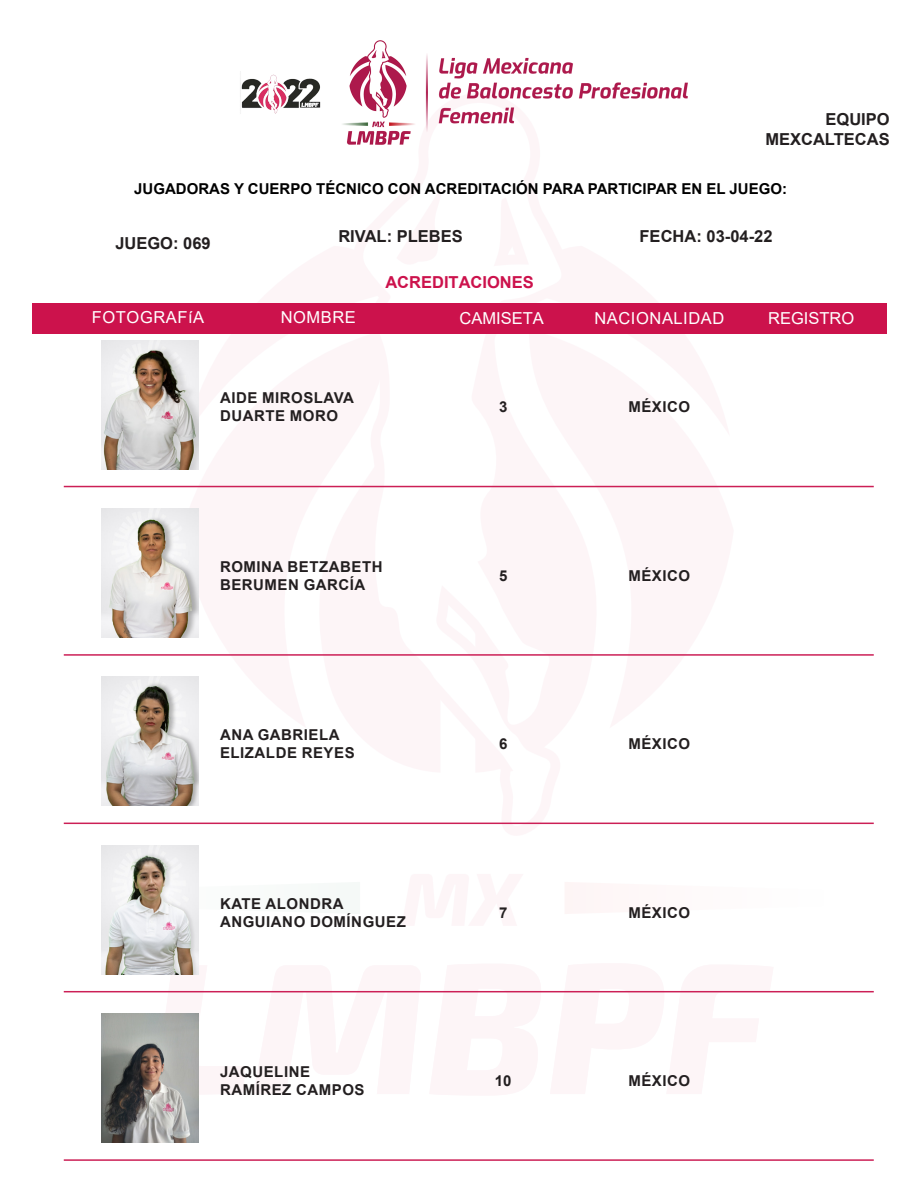
<style>
.page{position:relative;width:918px;height:1188px;background:#fff}
.page>*{position:absolute;margin:0;border:0;box-sizing:border-box;transform-origin:0 0}
.t1{font:700 16.5px/19.8px "Arial";color:#231f20;text-align:right}
.t2{font:16.5px "Arial";letter-spacing:.035em;color:#fff}
.t3{font:16.5px "Arial";color:#fff}
.t4{font:700 16.5px "Arial";color:#cc124c}
.t5{font:700 15px/18px "Arial";letter-spacing:.035em;color:#231f20}
.t6{font:700 15px "Arial";color:#000}
</style>
<div class="page">
<svg style="left:146px;top:953px;width:639px;height:153px"></svg>
<svg style="left:101px;top:871px;width:98px;height:54px"></svg>
<svg style="left:360px;top:485px;width:204px;height:340px"></svg>
<div style="left:33px;top:303px;width:854px;height:31px;background:#cc124c"></div>
<img style="left:240px;top:40px;width:447px;height:105px">
<img style="left:102px;top:340px;width:96px;height:129px">
<hr style="left:64px;top:486px;width:810px;height:1px;background:#cc1f56">
<img style="left:102px;top:509px;width:96px;height:129px">
<hr style="left:64px;top:654px;width:810px;height:2px;background:#cc1f56">
<img style="left:102px;top:677px;width:96px;height:129px">
<hr style="left:64px;top:823px;width:810px;height:1px;background:#cc1f56">
<img style="left:102px;top:845px;width:96px;height:129px">
<hr style="left:64px;top:991px;width:810px;height:1px;background:#cc1f56">
<img style="left:102px;top:1014px;width:96px;height:129px">
<hr style="left:64px;top:1159px;width:810px;height:2px;background:#cc1f56">
<p class="t1" style="left:765px;top:110px;width:126px">EQUIPO<br>MEXCALTECAS</p>
<p class="t6" style="left:134px;top:178px;width:654px">JUGADORAS Y CUERPO TÉCNICO CON ACREDITACIÓN PARA PARTICIPAR EN EL JUEGO:</p>
<p class="t1" style="left:115px;top:233px;width:97px">JUEGO: 069</p>
<p class="t1" style="left:338px;top:227px;width:126px">RIVAL: PLEBES</p>
<p class="t1" style="left:640px;top:227px;width:134px">FECHA: 03-04-22</p>
<p class="t4" style="left:385px;top:271px;width:150px">ACREDITACIONES</p>
<p class="t2" style="left:92px;top:306px;width:114px">FOTOGRAFíA</p>
<p class="t2" style="left:281px;top:306px;width:77px">NOMBRE</p>
<p class="t3" style="left:460px;top:307px;width:86px">CAMISETA</p>
<p class="t3" style="left:768px;top:307px;width:88px">REGISTRO</p>
<p class="t2" style="left:594px;top:307px;width:131px">NACIONALIDAD</p>
<p class="t5" style="left:220px;top:389px;width:136px">AIDE MIROSLAVA</p>
<p class="t5" style="left:220px;top:407px;width:120px">DUARTE MORO</p>
<p class="t5" style="left:211px;top:390px;width:182px">&lt;&lt;NOMBRE COMPLETO (APELLIDOS)&gt;&gt;</p>
<p class="t5" style="left:220px;top:558px;width:164px">ROMINA BETZABETH</p>
<p class="t5" style="left:220px;top:576px;width:147px">BERUMEN GARCÍA</p>
<p class="t5" style="left:220px;top:726px;width:121px">ANA GABRIELA</p>
<p class="t5" style="left:220px;top:744px;width:136px">ELIZALDE REYES</p>
<p class="t5" style="left:220px;top:894px;width:125px">KATE ALONDRA</p>
<p class="t5" style="left:220px;top:912px;width:187px">ANGUIANO DOMÍNGUEZ</p>
<p class="t5" style="left:220px;top:1063px;width:92px">JAQUELINE</p>
<p class="t5" style="left:220px;top:1081px;width:146px">RAMÍREZ CAMPOS</p>
<p class="t5" style="left:499px;top:398px;width:10px">3</p>
<p class="t5" style="left:628px;top:398px;width:63px">MÉXICO</p>
<p class="t5" style="left:499px;top:567px;width:10px">5</p>
<p class="t5" style="left:628px;top:567px;width:63px">MÉXICO</p>
<p class="t5" style="left:499px;top:735px;width:10px">6</p>
<p class="t5" style="left:628px;top:735px;width:63px">MÉXICO</p>
<p class="t5" style="left:499px;top:903px;width:10px">7</p>
<p class="t5" style="left:628px;top:903px;width:63px">MÉXICO</p>
<p class="t5" style="left:495px;top:1072px;width:18px">10</p>
<p class="t5" style="left:628px;top:1072px;width:63px">MÉXICO</p>
</div>
